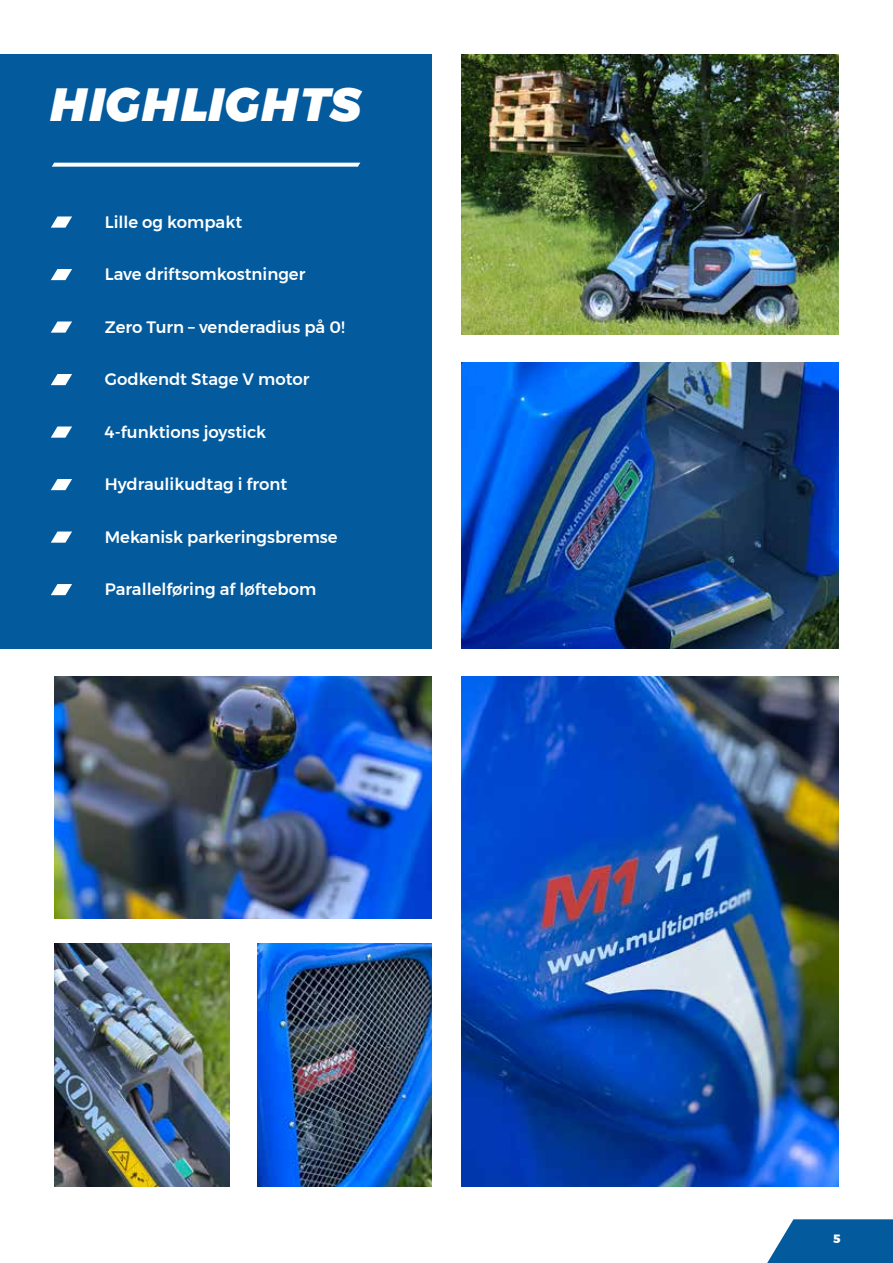
<style>
.page{position:relative;width:893px;height:1263px;background:#fff}
.page>*{position:absolute;margin:0;border:0;box-sizing:border-box;transform-origin:0 0}
.t1{font:italic 900 46.5px "Montserrat";letter-spacing:.01em;color:#fff}
.t2{font:500 16.5px "Montserrat";color:#fff}
.t3{font:800 12px "Montserrat";color:#fff}
</style>
<div class="page">
<svg style="left:767px;top:1219px;width:126px;height:44px;background:#1f6da8"></svg>
<div style="left:0;top:54px;width:432px;height:595px;background:#035b9e"></div>
<svg style="left:52px;top:163px;width:308px;height:4px"></svg>
<svg style="left:51px;top:216px;width:21px;height:12px"></svg>
<svg style="left:51px;top:269px;width:21px;height:11px"></svg>
<svg style="left:51px;top:321px;width:21px;height:12px"></svg>
<svg style="left:51px;top:374px;width:21px;height:11px"></svg>
<svg style="left:51px;top:426px;width:21px;height:12px"></svg>
<svg style="left:51px;top:479px;width:21px;height:11px"></svg>
<svg style="left:51px;top:531px;width:21px;height:12px"></svg>
<svg style="left:51px;top:584px;width:21px;height:11px"></svg>
<img style="left:461px;top:54px;width:378px;height:280px">
<img style="left:461px;top:362px;width:378px;height:286px">
<img style="left:54px;top:676px;width:378px;height:243px">
<img style="left:54px;top:944px;width:176px;height:242px">
<img style="left:461px;top:676px;width:378px;height:510px">
<img style="left:258px;top:944px;width:174px;height:242px">
<h1 class="t1" style="left:49px;top:67px;width:314px">HIGHLIGHTS</h1>
<p class="t2" style="left:105px;top:209px;width:139px">Lille og kompakt</p>
<p class="t2" style="left:105px;top:261px;width:202px">Lave driftsomkostninger</p>
<p class="t2" style="left:105px;top:314px;width:241px">Zero Turn – venderadius på 0!</p>
<p class="t2" style="left:105px;top:366px;width:206px">Godkendt Stage V motor</p>
<p class="t2" style="left:105px;top:419px;width:163px">4-funktions joystick</p>
<p class="t2" style="left:105px;top:471px;width:184px">Hydraulikudtag i front</p>
<p class="t2" style="left:105px;top:524px;width:234px">Mekanisk parkeringsbremse</p>
<p class="t2" style="left:105px;top:576px;width:213px">Parallelføring af løftebom</p>
<p class="t3" style="left:833px;top:1229px;width:9px">5</p>
</div>
